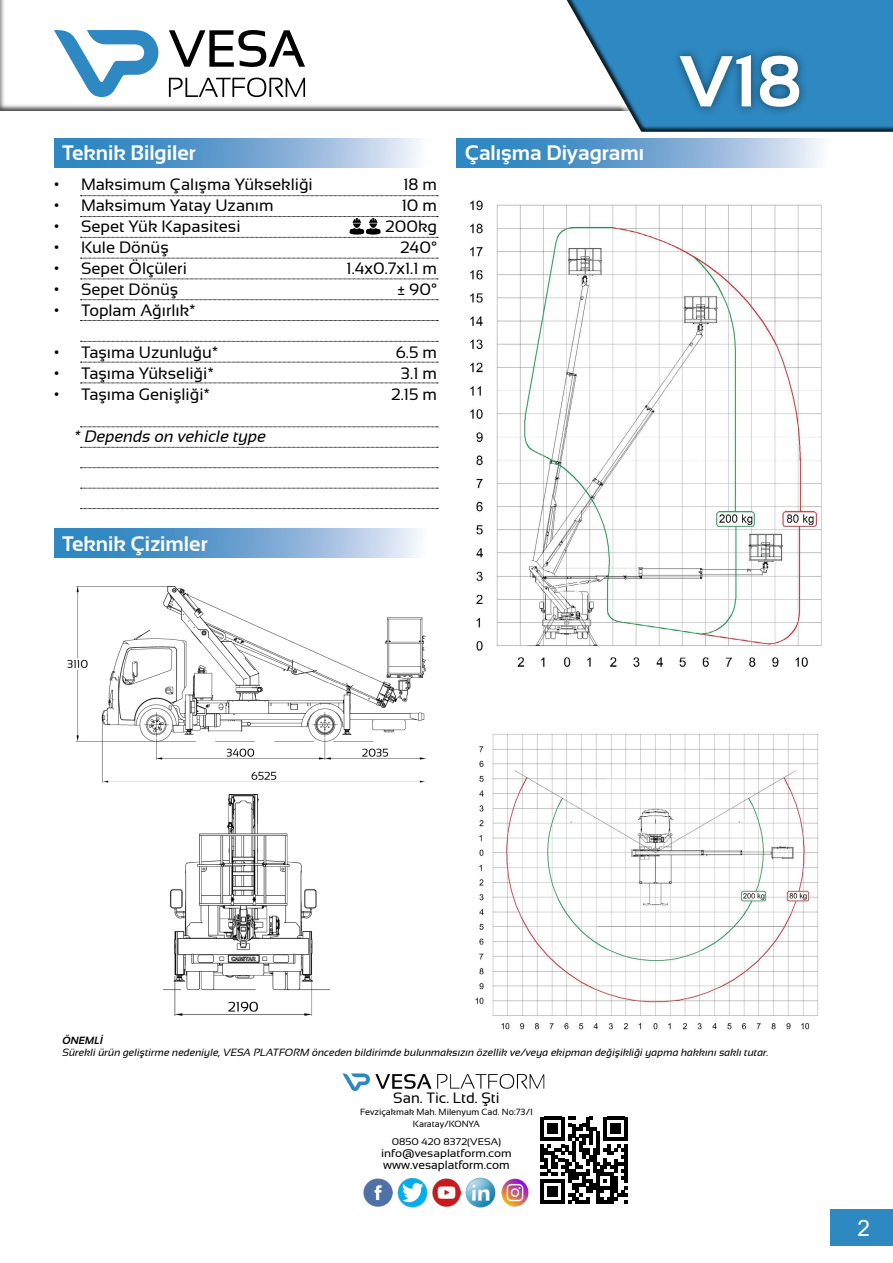
<style>
.page{position:relative;width:893px;height:1263px;background:#fff}
.page>*{position:absolute;margin:0;border:0;box-sizing:border-box;transform-origin:0 0}
.t1{font:700 72px "Sansation";color:#fff}
.t2{font:22.5px "Arial";color:#fff}
.t3{font:700 21px "Sansation";color:#fff}
.t4{font:16.5px/21px "Sansation";color:#000;text-align:right}
.t5{font:italic 16.5px "Sansation";color:#000}
.t6{font:15px "Sansation";color:#000}
.t7{font:12px "Sansation";color:#000}
.t8{font:11.1px "Sansation";color:#000;scale:1.09 1}
.t9{font:italic 10.5px "Sansation";color:#000}
.t10{font:italic 700 10.5px "Sansation";color:#000}
.t11{font:9.6px "Sansation";color:#000;scale:1.09 1}
.t12{font:9px/12px "Sansation";color:#000;text-align:center}
</style>
<div class="page">
<div style="left:0;top:0;width:883px;height:112px;background:#000;opacity:.75"></div>
<div style="left:551px;top:0;width:342px;height:139px;background:#000;opacity:.75"></div>
<div style="left:671px;top:47px;width:137px;height:69px;background:#000;opacity:.5"></div>
<svg style="left:54px;top:30px;width:106px;height:67px"></svg>
<svg style="left:169px;top:78px;width:136px;height:19px"></svg>
<svg style="left:169px;top:30px;width:136px;height:37px"></svg>
<div style="left:830px;top:1209px;width:63px;height:37px;background:#2e88c1"></div>
<svg style="left:54px;top:138px;width:366px;height:30px;background:#75a9d4"></svg>
<svg style="left:54px;top:528px;width:366px;height:30px;background:#74a9d4"></svg>
<svg style="left:456px;top:138px;width:383px;height:30px;background:#7badd6"></svg>
<svg style="left:541px;top:1116px;width:87px;height:88px"></svg>
<svg style="left:81px;top:427px;width:357px;height:1px"></svg>
<svg style="left:81px;top:447px;width:357px;height:1px"></svg>
<svg style="left:81px;top:467px;width:357px;height:1px"></svg>
<svg style="left:81px;top:488px;width:357px;height:1px"></svg>
<svg style="left:81px;top:508px;width:357px;height:1px"></svg>
<svg style="left:81px;top:195px;width:357px;height:1px"></svg>
<svg style="left:81px;top:216px;width:357px;height:22px"></svg>
<svg style="left:81px;top:258px;width:357px;height:1px"></svg>
<svg style="left:81px;top:279px;width:357px;height:1px"></svg>
<svg style="left:81px;top:299px;width:357px;height:1px"></svg>
<svg style="left:81px;top:320px;width:357px;height:1px"></svg>
<svg style="left:81px;top:341px;width:357px;height:1px"></svg>
<svg style="left:81px;top:362px;width:357px;height:1px"></svg>
<svg style="left:81px;top:383px;width:357px;height:1px"></svg>
<img style="left:364px;top:1178px;width:28px;height:28px">
<img style="left:501px;top:1178px;width:28px;height:28px">
<img style="left:466px;top:1177px;width:30px;height:30px">
<img style="left:432px;top:1178px;width:29px;height:28px">
<img style="left:397px;top:1177px;width:30px;height:30px">
<img style="left:67px;top:586px;width:359px;height:196px">
<img style="left:163px;top:794px;width:167px;height:221px">
<svg style="left:342px;top:1073px;width:202px;height:18px"></svg>
<img style="left:470px;top:200px;width:352px;height:467px">
<img style="left:475px;top:734px;width:343px;height:296px">
<p class="t3" style="left:63px;top:141px;width:135px">Teknik Bilgiler</p>
<p class="t4" style="left:54px;top:174px;width:260px">• Maksimum Çalışma Yüksekliği</p>
<p class="t4" style="left:54px;top:195px;width:221px">• Maksimum Yatay Uzanım</p>
<p class="t4" style="left:54px;top:216px;width:188px">• Sepet Yük Kapasitesi</p>
<p class="t4" style="left:54px;top:237px;width:116px">• Kule Dönüş</p>
<p class="t4" style="left:54px;top:258px;width:134px">• Sepet Ölçüleri</p>
<p class="t4" style="left:54px;top:279px;width:126px">• Sepet Dönüş</p>
<p class="t4" style="left:54px;top:300px;width:143px">• Toplam Ağırlık*</p>
<p class="t4" style="left:54px;top:342px;width:166px">• Taşıma Uzunluğu*</p>
<p class="t4" style="left:54px;top:363px;width:161px">• Taşıma Yükseliği*</p>
<p class="t4" style="left:54px;top:384px;width:158px">• Taşıma Genişliği*</p>
<p class="t5" style="left:74px;top:427px;width:194px">* Depends on vehicle type</p>
<p class="t4" style="left:346px;top:174px;width:92px">18 m<br>10 m<br>200kg<br>240°<br>1.4x0.7x1.1 m ± 90°</p>
<p class="t4" style="left:392px;top:342px;width:47px;text-align:center">6.5 m<br>3.1 m<br>2.15 m</p>
<p class="t3" style="left:465px;top:141px;width:181px">Çalışma Diyagramı</p>
<p class="t3" style="left:63px;top:532px;width:147px">Teknik Çizimler</p>
<h1 class="t1" style="left:680px;top:41px;width:124px">V18</h1>
<p class="t10" style="left:63px;top:1034px;width:42px">ÖNEMLİ</p>
<p class="t9" style="left:63px;top:1047px;width:708px">Sürekli ürün geliştirme nedeniyle, VESA PLATFORM önceden bildirimde bulunmaksızın özellik ve/veya ekipman değişikliği yapma hakkını saklı tutar.</p>
<p class="t6" style="left:393px;top:1090px;width:108px">San. Tic. Ltd. Şti</p>
<p class="t12" style="left:360px;top:1106px;width:174px">Fevziçakmak Mah. Milenyum Cad. No:73/1<br>Karatay/KONYA</p>
<p class="t11" style="left:392px;top:1137px;width:102px">0850 420 8372(VESA)</p>
<p class="t8" style="left:381px;top:1147px;width:121px">info@vesaplatform.com</p>
<p class="t7" style="left:383px;top:1158px;width:128px">www.vesaplatform.com</p>
<h2 class="t2" style="left:858px;top:1212px;width:14px">2</h2>
</div>
